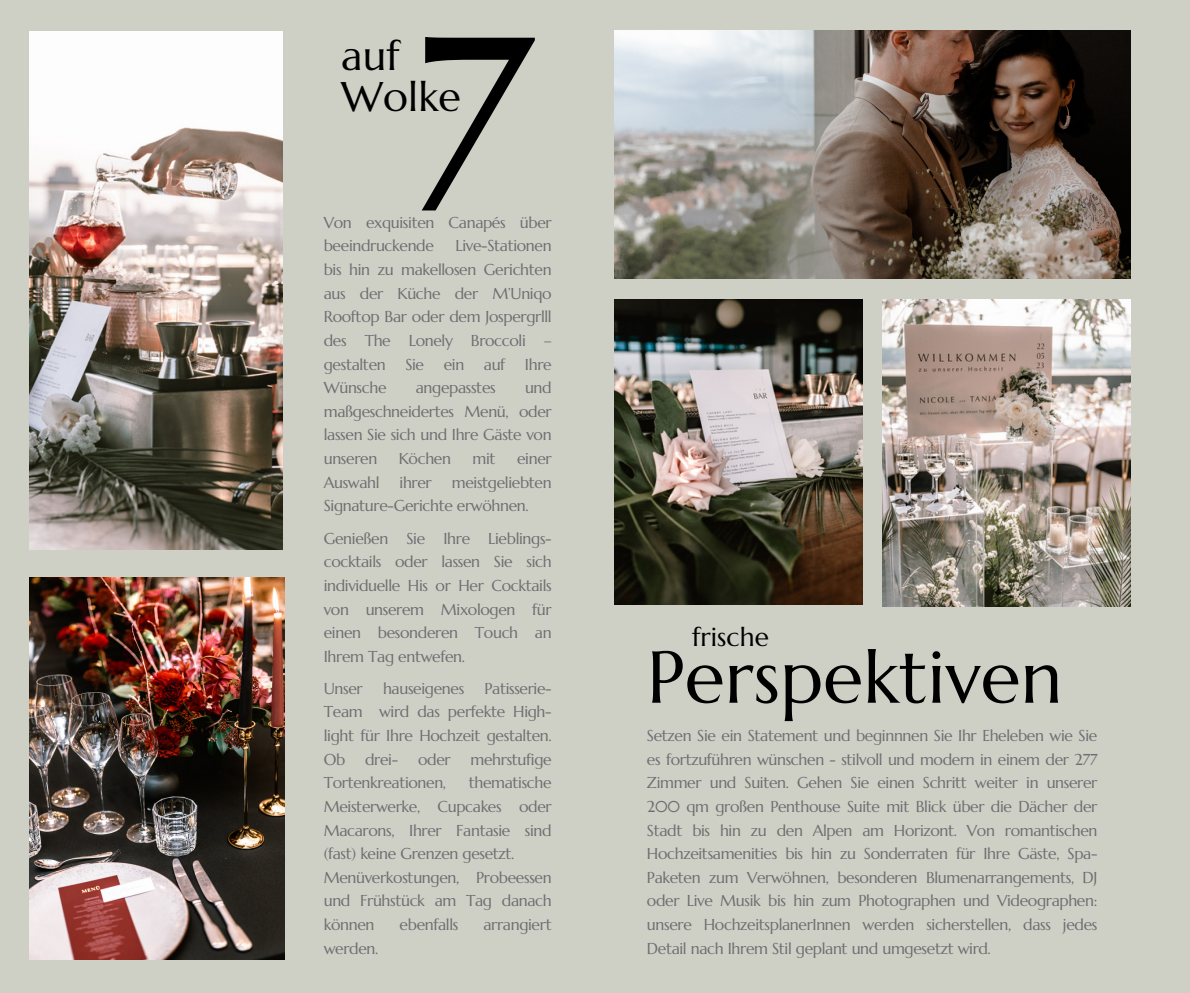
<style>
.page{position:relative;width:1190px;height:993px;background:#fff}
.page>*{position:absolute;margin:0;border:0;box-sizing:border-box;transform-origin:0 0}
.t1{font:246.58px "Marcellus";color:#000}
.t2{font:73.5px "Marcellus";letter-spacing:.005em;color:#000}
.t3{font:41.3px/40.6px "Marcellus";letter-spacing:.005em;color:#000}
.t4{font:26.25px "Marcellus";letter-spacing:.005em;color:#000}
.t5{font:15.75px/23.6px "Marcellus";letter-spacing:-.02em;color:#6d6e70;text-align:justify}
</style>
<div class="page">
<div style="left:0;top:0;width:1190px;height:992px;background:#cecfc5"></div>
<img style="left:30px;top:577px;width:254px;height:382px">
<img style="left:30px;top:31px;width:253px;height:518px">
<img style="left:615px;top:31px;width:515px;height:248px">
<img style="left:615px;top:299px;width:248px;height:305px">
<img style="left:883px;top:299px;width:248px;height:307px">
<p class="t1" style="left:409px;top:-30px;width:122px">7</p>
<p class="t3" style="left:341px;top:35px;width:121px">auf<br>Wolke</p>
<p class="t5" style="left:324px;top:210px;width:229px">Von exquisiten Canapés über beeindruckende</p>
<p class="t5" style="left:324px;top:234px;width:229px;text-indent:132px">Live-Stationen bis hin zu makellosen Gerichten aus der Küche der M’Uniqo Rooftop Bar oder dem Jospergrlll des The Lonely Broccoli – gestalten Sie ein auf Ihre Wünsche</p>
<p class="t5" style="left:324px;top:376px;width:229px;text-indent:201px">und maßgeschneidertes Menü, oder lassen Sie sich und Ihre Gäste von unseren</p>
<p class="t5" style="left:416px;top:376px;width:81px">angepasstes</p>
<p class="t5" style="left:399px;top:446px;width:54px">Köchen</p>
<p class="t5" style="left:473px;top:446px;width:25px">mit</p>
<p class="t5" style="left:517px;top:446px;width:36px">einer</p>
<p class="t5" style="left:324px;top:470px;width:57px">Auswahl</p>
<p class="t5" style="left:400px;top:470px;width:34px">ihrer</p>
<p class="t5" style="left:324px;top:470px;width:229px;text-indent:128px">meistgeliebten<br>Signature-Gerichte erwöhnen.</p>
<p class="t5" style="left:324px;top:526px;width:229px">Genießen Sie Ihre Lieblings&shy;cocktails oder lassen Sie sich individuelle His or Her Cocktails von unserem Mixologen für einen besonderen Touch an Ihrem Tag entwefen.</p>
<p class="t5" style="left:324px;top:676px;width:40px">Unser</p>
<p class="t5" style="left:383px;top:676px;width:83px">hauseigenes</p>
<p class="t5" style="left:324px;top:676px;width:229px;text-indent:161px">Patisserie-Team wird das perfekte High&shy;light für Ihre Hochzeit gestalten.<br>Ob</p>
<p class="t5" style="left:365px;top:747px;width:35px">drei-</p>
<p class="t5" style="left:418px;top:747px;width:34px">oder</p>
<p class="t5" style="left:470px;top:747px;width:83px">mehrstufige</p>
<p class="t5" style="left:324px;top:770px;width:124px">Tortenkreationen,</p>
<p class="t5" style="left:324px;top:770px;width:229px;text-indent:145px">thematische Meisterwerke, Cupcakes oder Macarons, Ihrer Fantasie sind (fast) keine Grenzen gesetzt.</p>
<p class="t5" style="left:324px;top:865px;width:229px">Menüverkostungen, Probeessen und Frühstück am Tag danach können</p>
<p class="t5" style="left:400px;top:912px;width:60px">ebenfalls</p>
<p class="t5" style="left:483px;top:912px;width:70px">arrangiert</p>
<p class="t5" style="left:324px;top:936px;width:56px">werden.</p>
<p class="t4" style="left:692px;top:620px;width:79px">frische</p>
<p class="t2" style="left:647px;top:631px;width:417px">Perspektiven</p>
<p class="t5" style="left:647px;top:723px;width:452px">Setzen Sie ein Statement und beginnnen Sie Ihr Eheleben wie Sie es fortzuführen wünschen - stilvoll und modern in einem der 277<br>Zimmer und Suiten. Gehen Sie einen Schritt weiter in unserer 200 qm großen Penthouse Suite mit Blick über die Dächer der Stadt bis hin zu den Alpen am Horizont. Von romantischen Hochzeitsamenities bis hin zu Sonderraten für Ihre Gäste, Spa-Paketen zum Verwöhnen, besonderen Blumenarrangements, DJ oder Live Musik bis hin zum Photographen und Videographen: unsere HochzeitsplanerInnen werden sicherstellen, dass jedes Detail nach Ihrem Stil geplant und umgesetzt wird.</p>
</div>
